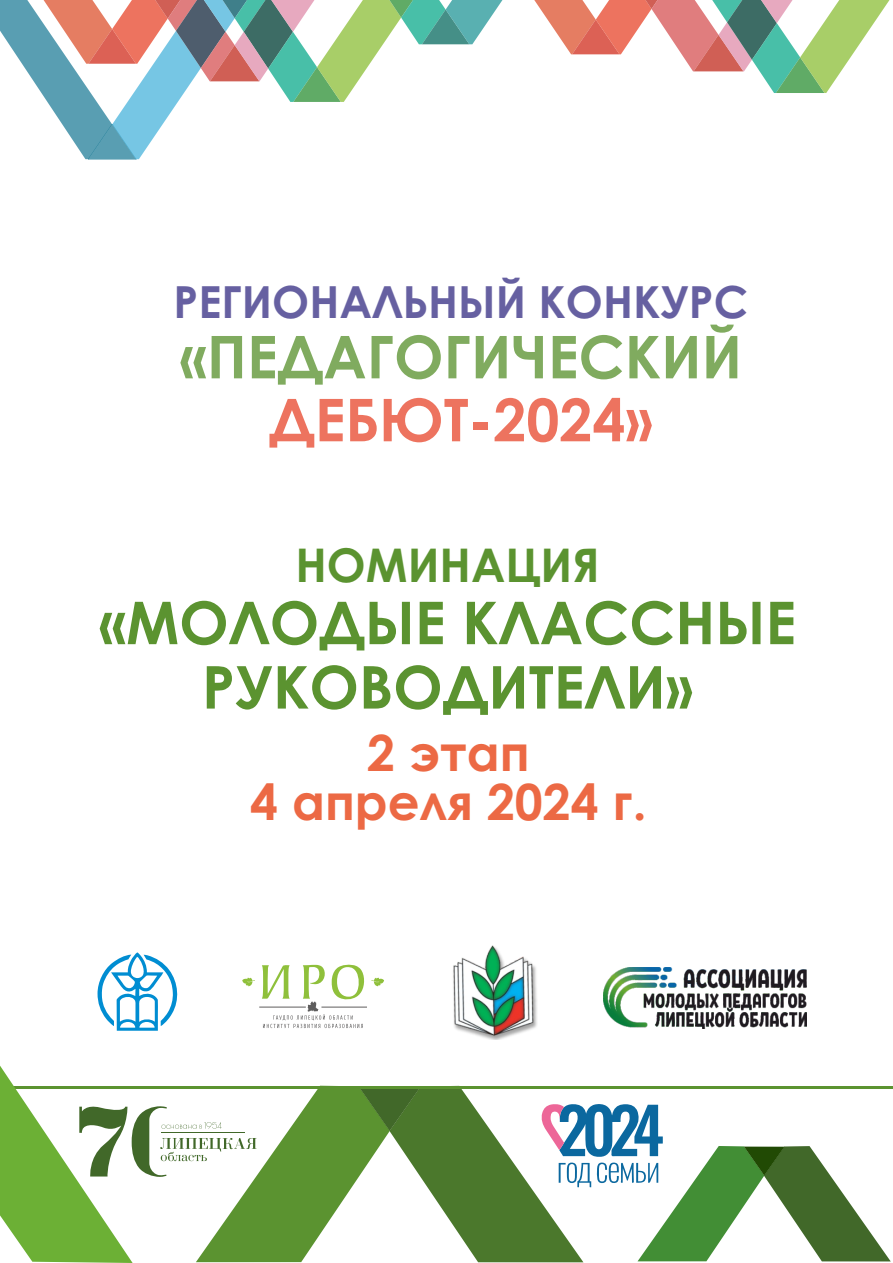
<style>
.page{position:relative;width:893px;height:1263px;background:#fff}
.page>*{position:absolute;margin:0;border:0;box-sizing:border-box;transform-origin:0 0}
.t1{font:700 58.95px/64.3px "Century Gothic";color:#5b9330;text-align:center}
.t2{font:700 58.95px "Century Gothic";color:rgb(91 147 48/.77)}
.t3{font:700 58.95px "Century Gothic";color:rgb(232 74 47/.77)}
.t4{font:700 49.95px/48.4px "Century Gothic";color:#ec6944;text-align:center}
.t5{font:700 46.5px "Century Gothic";color:#5b9330}
.t6{font:700 44.25px "Century Gothic";color:rgb(57 49 133/.77)}
</style>
<div class="page">
<svg style="left:534px;top:0;width:356px;height:93px"></svg>
<svg style="left:0;top:0;width:503px;height:159px"></svg>
<hr style="left:2px;top:1086px;width:891px;height:2px;background:#5b9330">
<img style="left:453px;top:945px;width:84px;height:94px">
<svg style="left:242px;top:978px;width:13px;height:8px"></svg>
<svg style="left:371px;top:977px;width:13px;height:9px"></svg>
<svg style="left:262px;top:964px;width:103px;height:64px"></svg>
<hr style="left:259px;top:1007px;width:47px;height:1px;background:#5e5d5d">
<hr style="left:321px;top:1007px;width:46px;height:1px;background:#5e5d5d">
<img style="left:603px;top:967px;width:204px;height:61px">
<svg style="left:98px;top:952px;width:80px;height:79px"></svg>
<svg style="left:0;top:1066px;width:891px;height:197px"></svg>
<p class="t6" style="left:174px;top:285px;width:576px">РЕГИОНАЛЬНЫЙ КОНКУРС</p>
<p class="t2" style="left:180px;top:334px;width:564px">«ПЕДАГОГИЧЕСКИЙ</p>
<p class="t3" style="left:269px;top:397px;width:385px">ДЕБЮТ-2024»</p>
<p class="t5" style="left:295px;top:547px;width:306px">НОМИНАЦИЯ</p>
<p class="t1" style="left:99px;top:596px;width:699px">«МОЛОДЫЕ КЛАССНЫЕ<br>РУКОВОДИТЕЛИ»</p>
<p class="t4" style="left:250px;top:733px;width:398px">2 этап<br>4 апреля 2024 г.</p>
</div>
